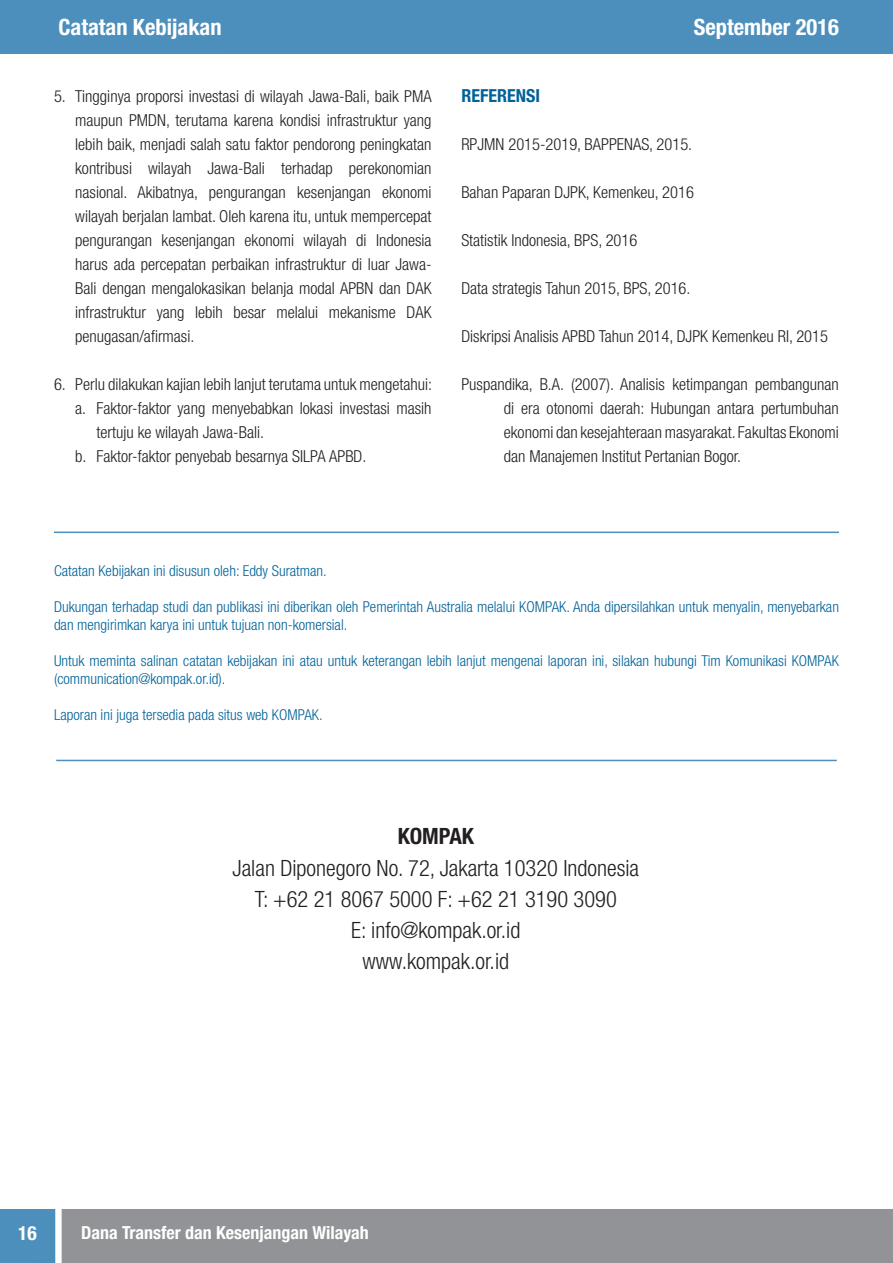
<style>
.page{position:relative;width:893px;height:1263px;background:#fff}
.page>*{position:absolute;margin:0;border:0;box-sizing:border-box;transform-origin:0 0}
.t1{font:300 condensed 22.5px/31.2px "Helvetica Neue LT Std";color:#231f20;text-align:center}
.t2{font:700 condensed 22.5px "Helvetica Neue LT Std";color:#fff}
.t3{font:700 condensed 22.5px "Helvetica Neue LT Std";color:#231f20}
.t4{font:700 condensed 19.5px "Helvetica Neue LT Std";color:#fff}
.t5{font:700 condensed 18px "Helvetica Neue LT Std";color:#fff}
.t6{font:700 condensed 18px "Helvetica Neue LT Std";color:#006299}
.t7{font:300 condensed 16.5px/24px "Helvetica Neue LT Std";color:#231f20;text-align:justify}
.t8{font:300 condensed 15px/18px "Helvetica Neue LT Std";color:#006299}
</style>
<div class="page">
<div style="left:0;top:1209px;width:55px;height:54px;background:#4d8fbc"></div>
<div style="left:0;top:0;width:893px;height:54px;background:#4d8fbc"></div>
<div style="left:62px;top:1209px;width:831px;height:54px;background:#919396"></div>
<hr style="left:54px;top:531px;width:785px;height:2px;background:#4d8fbc">
<hr style="left:56px;top:760px;width:781px;height:1px;background:#4d8fbc">
<h1 class="t2" style="left:58px;top:13px;width:165px">Catatan Kebijakan</h1>
<h1 class="t2" style="left:694px;top:13px;width:147px">September 2016</h1>
<p class="t7" style="left:75px;top:84px;width:358px;text-indent:-21px">5. Tingginya proporsi investasi di wilayah Jawa-Bali, baik PMA maupun PMDN, terutama karena kondisi infrastruktur yang lebih baik, menjadi salah satu faktor pendorong peningkatan kontribusi wilayah Jawa-Bali terhadap perekonomian nasional. Akibatnya, pengurangan kesenjangan ekonomi wilayah berjalan lambat. Oleh karena itu, untuk mempercepat pengurangan kesenjangan ekonomi wilayah di Indonesia harus ada percepatan perbaikan infrastruktur di luar Jawa-Bali dengan mengalokasikan belanja modal APBN dan DAK infrastruktur yang lebih besar melalui mekanisme DAK penugasan/afirmasi.</p>
<p class="t7" style="left:54px;top:372px;width:380px">6. Perlu dilakukan kajian lebih lanjut terutama untuk mengetahui:</p>
<p class="t7" style="left:75px;top:396px;width:358px">a. Faktor-faktor yang menyebabkan lokasi investasi masih</p>
<p class="t7" style="left:97px;top:420px;width:169px">tertuju ke wilayah Jawa-Bali.</p>
<p class="t7" style="left:75px;top:444px;width:293px">b. Faktor-faktor penyebab besarnya SILPA APBD.</p>
<p class="t6" style="left:461px;top:85px;width:80px">REFERENSI</p>
<p class="t7" style="left:461px;top:132px;width:232px">RPJMN 2015-2019, BAPPENAS, 2015.</p>
<p class="t7" style="left:461px;top:180px;width:234px">Bahan Paparan DJPK, Kemenkeu, 2016</p>
<p class="t7" style="left:461px;top:228px;width:177px">Statistik Indonesia, BPS, 2016</p>
<p class="t7" style="left:461px;top:276px;width:231px">Data strategis Tahun 2015, BPS, 2016.</p>
<p class="t7" style="left:461px;top:324px;width:368px">Diskripsi Analisis APBD Tahun 2014, DJPK Kemenkeu RI, 2015</p>
<p class="t7" style="left:504px;top:372px;width:337px;text-indent:-43px">Puspandika, B.A. (2007). Analisis ketimpangan pembangunan di era otonomi daerah: Hubungan antara pertumbuhan ekonomi dan kesejahteraan masyarakat. Fakultas Ekonomi dan Manajemen Institut Pertanian Bogor.</p>
<p class="t8" style="left:54px;top:562px;width:274px">Catatan Kebijakan ini disusun oleh: Eddy Suratman.</p>
<p class="t8" style="left:54px;top:598px;width:786px">Dukungan terhadap studi dan publikasi ini diberikan oleh Pemerintah Australia melalui KOMPAK. Anda dipersilahkan untuk menyalin, menyebarkan dan mengirimkan karya ini untuk tujuan non-komersial.</p>
<p class="t8" style="left:54px;top:652px;width:786px">Untuk meminta salinan catatan kebijakan ini atau untuk keterangan lebih lanjut mengenai laporan ini, silakan hubungi Tim Komunikasi KOMPAK (communication@kompak.or.id).</p>
<p class="t8" style="left:54px;top:706px;width:270px">Laporan ini juga tersedia pada situs web KOMPAK.</p>
<h1 class="t3" style="left:398px;top:823px;width:78px">KOMPAK</h1>
<h1 class="t1" style="left:233px;top:852px;width:408px">Jalan Diponegoro No. 72, Jakarta 10320 Indonesia<br>T: +62 21 8067 5000 F: +62 21 3190 3090<br>E: info@kompak.or.id<br>www.kompak.or.id</h1>
<p class="t4" style="left:18px;top:1221px;width:20px">16</p>
<p class="t5" style="left:81px;top:1221px;width:289px">Dana Transfer dan Kesenjangan Wilayah</p>
</div>
